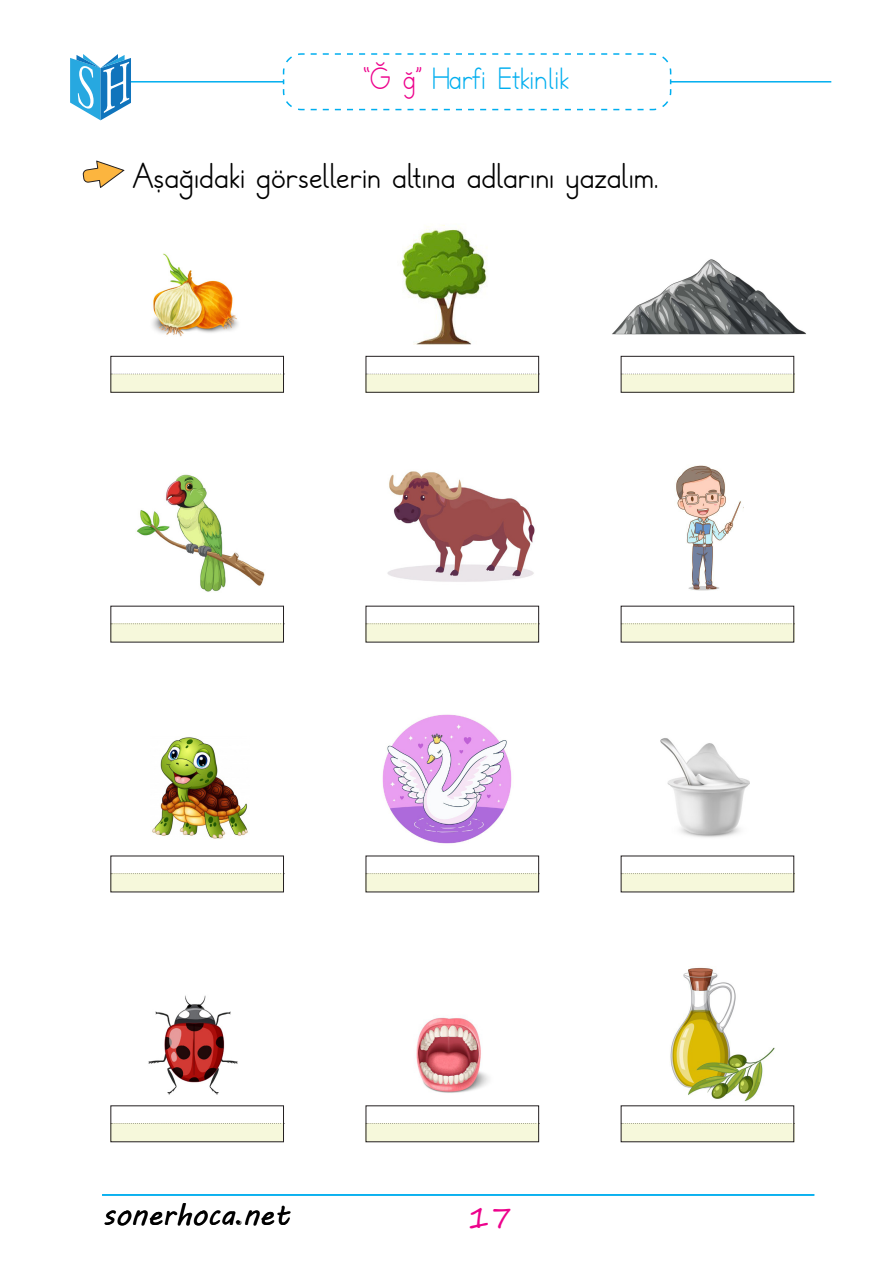
<style>
.page{position:relative;width:893px;height:1263px;background:#fff}
.page>*{position:absolute;margin:0;border:0;box-sizing:border-box;transform-origin:0 0}
.t1{font:36px "Temel Yazi";color:#000}
.t2{font:30px "TTKB Dik Temel Abece";color:#00aeef}
.t3{font:30px "MV Boli";color:#000}
.t4{font:30px "Segoe Print";color:#ed028c}
.s1{color:#ed028c}
.s2{font-family:"Algerian"}
</style>
<div class="page">
<div style="left:111px;top:374px;width:173px;height:18px;background:#f6f8db"></div>
<div style="left:111px;top:356px;width:173px;height:36px;border:1px solid #231f20"></div>
<svg style="left:111px;top:374px;width:173px;height:1px"></svg>
<div style="left:366px;top:374px;width:173px;height:18px;background:#f6f8db"></div>
<div style="left:366px;top:356px;width:173px;height:36px;border:1px solid #231f20"></div>
<svg style="left:366px;top:374px;width:174px;height:1px"></svg>
<div style="left:621px;top:374px;width:173px;height:18px;background:#f6f8db"></div>
<div style="left:621px;top:356px;width:173px;height:36px;border:1px solid #231f20"></div>
<svg style="left:621px;top:374px;width:174px;height:1px"></svg>
<svg style="left:83px;top:161px;width:42px;height:27px"></svg>
<div style="left:366px;top:624px;width:173px;height:18px;background:#f6f8db"></div>
<svg style="left:366px;top:623px;width:174px;height:1px"></svg>
<div style="left:366px;top:874px;width:173px;height:18px;background:#f6f8db"></div>
<svg style="left:366px;top:873px;width:174px;height:1px"></svg>
<div style="left:366px;top:1123px;width:173px;height:19px;background:#f6f8db"></div>
<svg style="left:366px;top:1123px;width:174px;height:1px"></svg>
<div style="left:621px;top:624px;width:173px;height:18px;background:#f6f8db"></div>
<svg style="left:621px;top:623px;width:174px;height:1px"></svg>
<div style="left:621px;top:874px;width:173px;height:18px;background:#f6f8db"></div>
<svg style="left:621px;top:873px;width:174px;height:1px"></svg>
<div style="left:621px;top:1123px;width:173px;height:19px;background:#f6f8db"></div>
<svg style="left:621px;top:1123px;width:174px;height:1px"></svg>
<div style="left:111px;top:624px;width:173px;height:18px;background:#f6f8db"></div>
<svg style="left:111px;top:623px;width:173px;height:1px"></svg>
<div style="left:111px;top:874px;width:173px;height:18px;background:#f6f8db"></div>
<svg style="left:111px;top:873px;width:173px;height:1px"></svg>
<div style="left:111px;top:1123px;width:173px;height:19px;background:#f6f8db"></div>
<svg style="left:111px;top:1123px;width:173px;height:1px"></svg>
<img style="left:136px;top:474px;width:129px;height:118px">
<img style="left:152px;top:737px;width:96px;height:102px">
<img style="left:148px;top:995px;width:90px;height:100px">
<img style="left:152px;top:253px;width:86px;height:84px">
<img style="left:676px;top:465px;width:68px;height:126px">
<img style="left:660px;top:738px;width:90px;height:100px">
<img style="left:670px;top:967px;width:105px;height:135px">
<img style="left:401px;top:225px;width:87px;height:119px">
<img style="left:387px;top:471px;width:148px;height:111px">
<img style="left:382px;top:714px;width:130px;height:130px">
<img style="left:416px;top:1017px;width:73px;height:76px">
<img style="left:612px;top:259px;width:194px;height:76px">
<hr style="left:119px;top:81px;width:712px;height:2px;background:#00aeef">
<svg style="left:282px;top:53px;width:390px;height:58px"></svg>
<svg style="left:70px;top:54px;width:61px;height:66px"></svg>
<hr style="left:102px;top:1194px;width:712px;height:2px;background:#00aeef">
<p class="t2" style="left:364px;top:60px;width:207px"><span class="s1">‘‘Ğ ğ’’</span> Harfi Etkinlik</p>
<p class="t1" style="left:133px;top:156px;width:527px">Aşağıdaki görsellerin altına adlarını yazalım.</p>
<p class="t3" style="left:103px;top:1194px;width:189px">sonerhoca<span class="s2">.</span>net</p>
<p class="t4" style="left:468px;top:1190px;width:45px">17</p>
</div>
